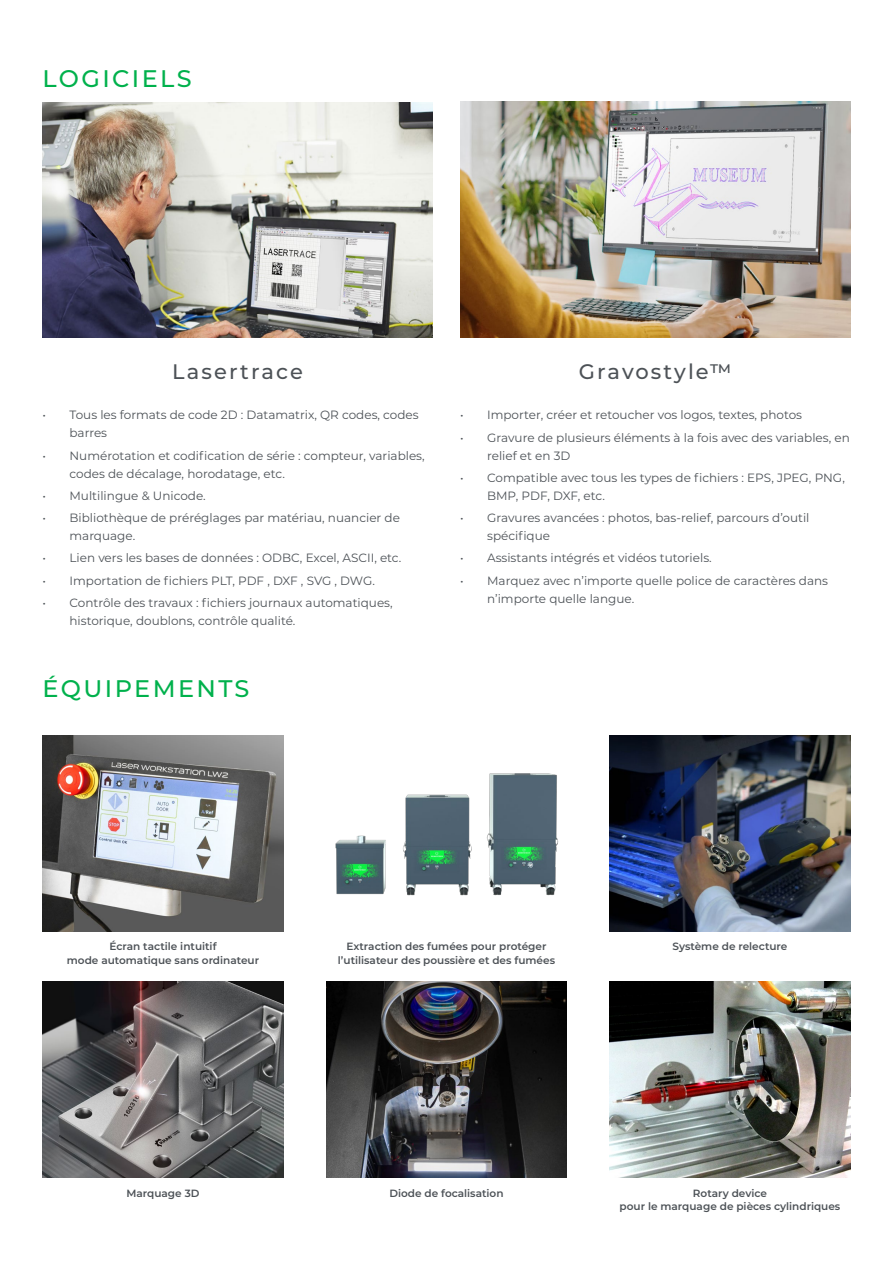
<style>
.page{position:relative;width:893px;height:1263px;background:#fff}
.page>*{position:absolute;margin:0;border:0;box-sizing:border-box;transform-origin:0 0}
.t1{font:500 24px "Montserrat";letter-spacing:.1em;color:#00b14c}
.t2{font:500 21px "Montserrat";letter-spacing:.1em;color:#4d5257}
.t3{font:12px/18px "Montserrat";color:#4d5257}
.t4{font:600 10.5px/13.5px "Montserrat";color:#4d5257;text-align:center}
</style>
<div class="page">
<img style="left:43px;top:736px;width:240px;height:195px">
<img style="left:609px;top:736px;width:241px;height:195px">
<img style="left:335px;top:773px;width:224px;height:123px">
<img style="left:326px;top:981px;width:241px;height:196px">
<img style="left:43px;top:981px;width:240px;height:196px">
<img style="left:609px;top:981px;width:241px;height:196px">
<img style="left:43px;top:102px;width:390px;height:236px">
<img style="left:460px;top:102px;width:390px;height:236px">
<h1 class="t1" style="left:43px;top:62px;width:151px">LOGICIELS</h1>
<h2 class="t2" style="left:172px;top:357px;width:132px">Lasertrace</h2>
<h2 class="t2" style="left:579px;top:357px;width:155px">Gravostyle™</h2>
<p class="t3" style="left:70px;top:406px;width:351px;text-indent:-27px">• Tous les formats de code 2D : Datamatrix, QR codes, codes barres</p>
<p class="t3" style="left:70px;top:446px;width:357px;text-indent:-27px">• Numérotation et codification de série : compteur, variables, codes de décalage, horodatage, etc.</p>
<p class="t3" style="left:43px;top:486px;width:165px">• Multilingue &amp; Unicode.</p>
<p class="t3" style="left:70px;top:508px;width:332px;text-indent:-27px">• Bibliothèque de préréglages par matériau, nuancier de marquage.</p>
<p class="t3" style="left:43px;top:549px;width:360px">• Lien vers les bases de données : ODBC, Excel, ASCII, etc.</p>
<p class="t3" style="left:43px;top:571px;width:334px">• Importation de fichiers PLT, PDF , DXF , SVG , DWG.</p>
<p class="t3" style="left:70px;top:593px;width:325px;text-indent:-27px">• Contrôle des travaux : fichiers journaux automatiques, historique, doublons, contrôle qualité.</p>
<h1 class="t1" style="left:43px;top:672px;width:209px">ÉQUIPEMENTS</h1>
<p class="t3" style="left:460px;top:406px;width:343px">• Importer, créer et retoucher vos logos, textes, photos</p>
<p class="t3" style="left:487px;top:428px;width:364px;text-indent:-27px">• Gravure de plusieurs éléments à la fois avec des variables, en relief et en 3D</p>
<p class="t3" style="left:487px;top:468px;width:359px;text-indent:-27px">• Compatible avec tous les types de fichiers : EPS, JPEG, PNG,<br>BMP, PDF, DXF, etc.</p>
<p class="t3" style="left:487px;top:508px;width:324px;text-indent:-27px">• Gravures avancées : photos, bas-relief, parcours d’outil spécifique</p>
<p class="t3" style="left:460px;top:549px;width:253px">• Assistants intégrés et vidéos tutoriels.</p>
<p class="t3" style="left:487px;top:571px;width:343px;text-indent:-27px">• Marquez avec n’importe quelle police de caractères dans n’importe quelle langue.</p>
<p class="t4" style="left:67px;top:939px;width:194px">Écran tactile intuitif<br>mode automatique sans ordinateur</p>
<p class="t4" style="left:338px;top:939px;width:219px">Extraction des fumées pour protéger l’utilisateur des poussière et des fumées</p>
<p class="t4" style="left:672px;top:939px;width:116px">Système de relecture</p>
<p class="t4" style="left:126px;top:1186px;width:74px">Marquage 3D</p>
<p class="t4" style="left:620px;top:1186px;width:222px">Rotary device<br>pour le marquage de pièces cylindriques</p>
<p class="t4" style="left:389px;top:1186px;width:116px">Diode de focalisation</p>
</div>
